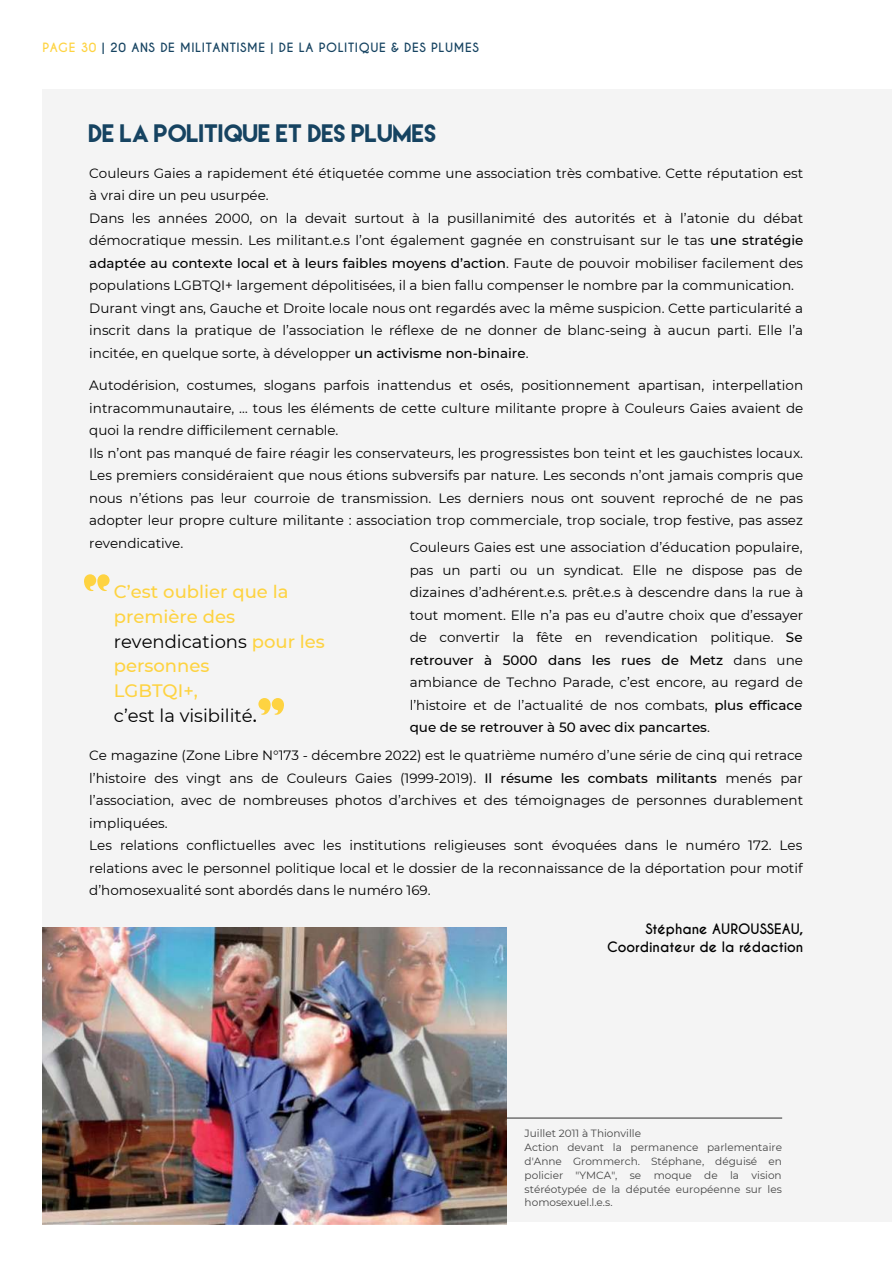
<style>
.page{position:relative;width:893px;height:1264px;background:#fff}
.page>*{position:absolute;margin:0;border:0;box-sizing:border-box;transform-origin:0 0}
.t1{font:22.5px "Lemon Milk";color:#164361}
.t2{font:500 18px/24.8px "Montserrat";color:#fed341}
.t3{font:13.5px/22.5px "Montserrat";color:#000}
.t4{font:700 13.5px/18px "Caviar Dreams";color:#000;text-align:right}
.t5{font:700 12px "Caviar Dreams";letter-spacing:.05em;color:#164361}
.t6{font:10.5px/14px "Montserrat";color:#444}
.s1{color:#fed341}
.s2{font-weight:500}
.s3{font-weight:400;color:#000}
.s4{color:#000}
</style>
<div class="page">
<div style="left:42px;top:89px;width:849px;height:1132px;background:#f4f4f4"></div>
<svg style="left:258px;top:698px;width:26px;height:17px"></svg>
<svg style="left:84px;top:574px;width:25px;height:17px"></svg>
<hr style="left:153px;top:1117px;width:629px;height:1px;background:#444">
<img style="left:42px;top:927px;width:465px;height:297px">
<p class="t5" style="left:42px;top:40px;width:438px"><span class="s1">PAGE 30</span> | 20 ANS DE MILITANTISME | DE LA POLITIQUE &amp; DES PLUMES</p>
<h1 class="t1" style="left:89px;top:122px;width:349px">DE LA POLITIQUE ET DES PLUMES</h1>
<p class="t3" style="left:89px;top:161px;width:715px">Couleurs Gaies a rapidement été étiquetée comme une association très combative. Cette réputation est à vrai dire un peu usurpée.<br>Dans les années 2000, on la devait surtout à la pusillanimité des autorités et à l’atonie du débat démocratique messin. Les militant.e.s l’ont également gagnée en construisant sur le tas <span class="s2">une stratégie adaptée au contexte local et à leurs faibles moyens d’action</span>. Faute de pouvoir mobiliser facilement des populations LGBTQI+ largement dépolitisées, il a bien fallu compenser le nombre par la communication.<br>Durant vingt ans, Gauche et Droite locale nous ont regardés avec la même suspicion. Cette particularité a inscrit dans la pratique de l’association le réflexe de ne donner de blanc-seing à aucun parti. Elle l’a incitée, en quelque sorte, à développer <span class="s2">un activisme non-binaire</span>.</p>
<p class="t3" style="left:89px;top:373px;width:715px">Autodérision, costumes, slogans parfois inattendus et osés, positionnement apartisan, interpellation intracommunautaire, … tous les éléments de cette culture militante propre à Couleurs Gaies avaient de quoi la rendre difficilement cernable.<br>Ils n’ont pas manqué de faire réagir les conservateurs, les progressistes bon teint et les gauchistes locaux.<br>Les premiers considéraient que nous étions subversifs par nature. Les seconds n’ont jamais compris que nous n’étions pas leur courroie de transmission. Les derniers nous ont souvent reproché de ne pas adopter leur propre culture militante : association trop commerciale, trop sociale, trop festive, pas assez revendicative.</p>
<p class="t3" style="left:409px;top:535px;width:395px;text-align:justify">Couleurs Gaies est une association d’éducation populaire, pas un parti ou un syndicat. Elle ne dispose pas de dizaines d’adhérent.e.s. prêt.e.s à descendre dans la rue à tout moment. Elle n’a pas eu d’autre choix que d’essayer de convertir la fête en revendication politique. <span class="s2">Se retrouver à 5000 dans les rues de Metz</span> dans une ambiance de Techno Parade, c’est encore, au regard de l’histoire et de l’actualité de nos combats, <span class="s2">plus efficace que de se retrouver à 50 avec dix pancartes</span>.</p>
<p class="t3" style="left:89px;top:743px;width:715px">Ce magazine (Zone Libre N°173 - décembre 2022) est le quatrième numéro d’une série de cinq qui retrace l’histoire des vingt ans de Couleurs Gaies (1999-2019). <span class="s2">Il résume les combats militants</span> menés par l’association, avec de nombreuses photos d’archives et des témoignages de personnes durablement impliquées.<br>Les relations conflictuelles avec les institutions religieuses sont évoquées dans le numéro 172. Les relations avec le personnel politique local et le dossier de la reconnaissance de la déportation pour motif d’homosexualité sont abordés dans le numéro 169.</p>
<p class="t4" style="left:607px;top:920px;width:198px">Stéphane AUROUSSEAU,<br>Coordinateur de la rédaction</p>
<h2 class="t2" style="left:114px;top:578px;width:212px">C’est oublier que la première des <span class="s3">revendications</span> pour les personnes<br>LGBTQI+,<br><span class="s3">c’est la visibilité</span><span class="s4">.</span></h2>
<p class="t6" style="left:524px;top:1125px;width:259px">Juillet 2011 à Thionville<br>Action devant la permanence parlementaire d'Anne Grommerch. Stéphane, déguisé en policier "YMCA", se moque de la vision stéréotypée de la députée européenne sur les homosexuel.l.e.s.</p>
</div>
